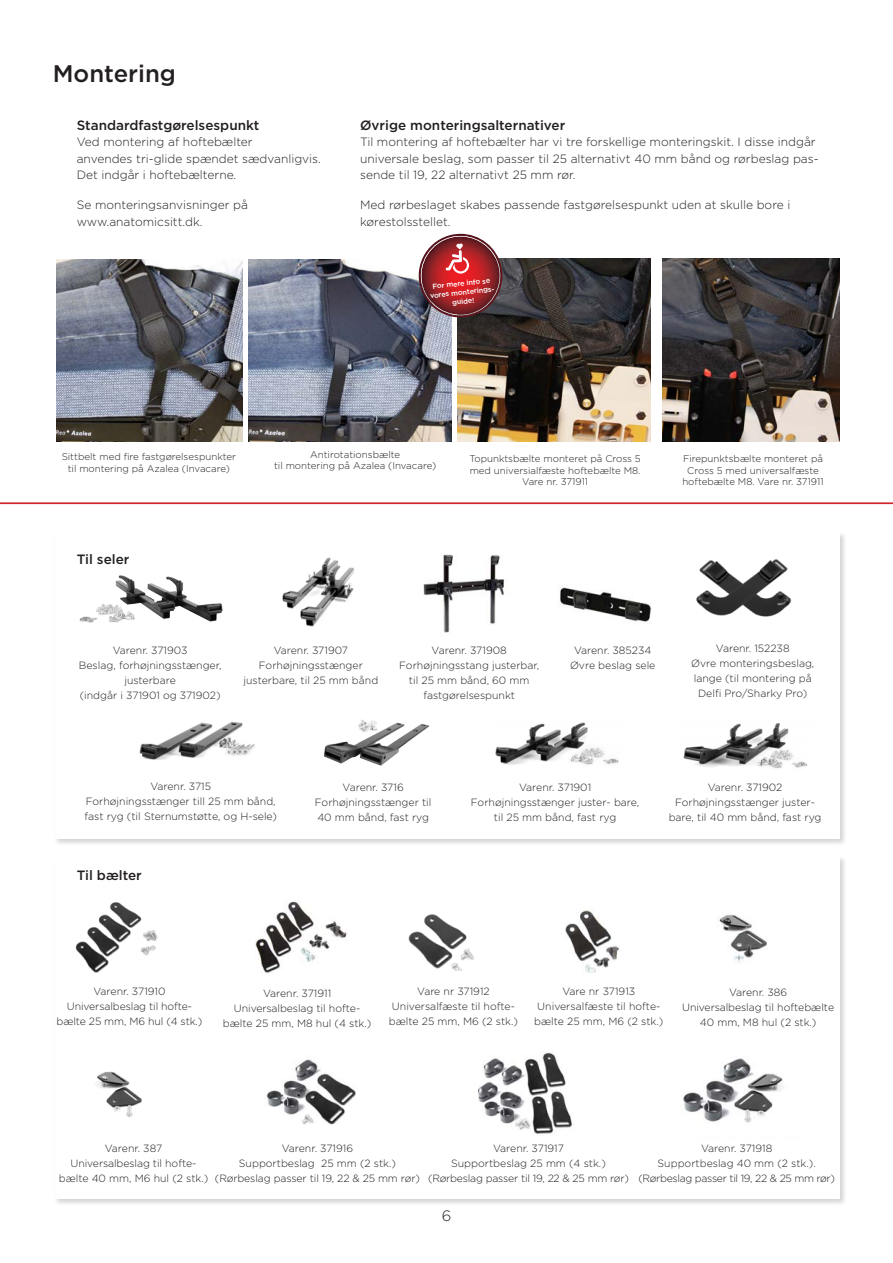
<style>
.page{position:relative;width:893px;height:1263px;background:#fff}
.page>*{position:absolute;margin:0;border:0;box-sizing:border-box;transform-origin:0 0}
.Headline_-_Kursiv{font:500 24px "Gotham";color:#231f20}
.t1{font:300 15px "Gotham";color:#231f20}
.Brödtext{font:500 13.5px "Gotham";color:#231f20}
.Brödtext-2{font:300 12px/16.5px "Gotham";color:#231f20}
.Highlights__brödtext{font:300 10.5px/15px "Gotham";color:#231f20;text-align:center}
.Highlights__brödtext-2{font:300 10.5px "Gotham";letter-spacing:-.02em;color:#231f20}
.Highlights__brödtext-3{font:300 10.5px "Gotham";letter-spacing:-.03em;color:#231f20}
.Stycke{font:300 9.75px/11.7px "Gotham";color:#231f20;text-align:center}
.Headline_-_Small{font:500 7.2px/9px "Gotham";color:#fff;text-align:center}
</style>
<div class="page">
<div style="left:54px;top:855px;width:793px;height:351px;background:#231f20;opacity:.2"></div>
<svg style="left:55px;top:857px;width:785px;height:342px"></svg>
<div style="left:53px;top:531px;width:794px;height:315px;background:#231f20;opacity:.2"></div>
<svg style="left:55px;top:533px;width:784px;height:306px"></svg>
<img style="left:676px;top:1046px;width:126px;height:95px">
<img style="left:56px;top:893px;width:139px;height:84px">
<img style="left:232px;top:895px;width:120px;height:81px">
<img style="left:712px;top:905px;width:58px;height:61px">
<img style="left:90px;top:1066px;width:57px;height:57px">
<img style="left:260px;top:1051px;width:103px;height:77px">
<img style="left:478px;top:1051px;width:96px;height:85px">
<img style="left:274px;top:545px;width:86px;height:94px">
<img style="left:419px;top:551px;width:90px;height:88px">
<img style="left:681px;top:717px;width:131px;height:61px">
<img style="left:495px;top:718px;width:127px;height:53px">
<img style="left:136px;top:711px;width:122px;height:67px">
<img style="left:689px;top:553px;width:103px;height:77px">
<img style="left:315px;top:711px;width:118px;height:61px">
<img style="left:78px;top:571px;width:149px;height:59px">
<img style="left:56px;top:259px;width:186px;height:183px">
<img style="left:249px;top:259px;width:203px;height:183px">
<img style="left:559px;top:578px;width:93px;height:48px">
<img style="left:458px;top:258px;width:193px;height:183px">
<img style="left:663px;top:259px;width:177px;height:182px">
<img style="left:402px;top:910px;width:78px;height:60px">
<img style="left:561px;top:906px;width:59px;height:66px">
<svg style="left:0;top:503px;width:893px;height:1px"></svg>
<svg style="left:415px;top:233px;width:91px;height:88px;background:#9f5055"></svg>
<p class="Headline_-_Kursiv" style="left:53px;top:58px;width:125px">Montering</p>
<p class="Brödtext" style="left:77px;top:116px;width:184px">Standardfastgørelsespunkt</p>
<p class="Brödtext-2" style="left:77px;top:133px;width:178px">Ved montering af hoftebælter</p>
<p class="Brödtext-2" style="left:77px;top:150px;width:246px">anvendes tri-glide spændet sædvanligvis.</p>
<p class="Brödtext-2" style="left:77px;top:166px;width:161px">Det indgår i hoftebælterne.</p>
<p class="Brödtext-2" style="left:77px;top:196px;width:173px">Se monteringsanvisninger på</p>
<p class="Brödtext-2" style="left:77px;top:213px;width:127px">www.anatomicsitt.dk.</p>
<p class="Brödtext" style="left:360px;top:116px;width:207px">Øvrige monteringsalternativer</p>
<p class="Brödtext-2" style="left:360px;top:133px;width:460px">Til montering af hoftebælter har vi tre forskellige monteringskit. I disse indgår universale beslag, som passer til 25 alternativt 40 mm bånd og rørbeslag pas&shy;sende til 19, 22 alternativt 25 mm rør.</p>
<p class="Brödtext-2" style="left:360px;top:196px;width:432px">Med rørbeslaget skabes passende fastgørelsespunkt uden at skulle bore i kørestolsstellet.</p>
<p class="Headline_-_Small" style="left:429px;top:282px;width:67px;rotate:-6deg">For mere info se vores monterings&shy;guide!</p>
<p class="Stycke" style="left:62px;top:450px;width:176px">Sittbelt med fire fastgørelsespunkter til montering på Azalea (Invacare)</p>
<p class="Stycke" style="left:310px;top:448px;width:92px">Antirotationsbælte</p>
<p class="Stycke" style="left:274px;top:460px;width:164px">til montering på Azalea (Invacare)</p>
<p class="Brödtext" style="left:77px;top:550px;width:54px">Til seler</p>
<p class="Stycke" style="left:469px;top:452px;width:173px">Topunktsbælte monteret på Cross 5 med universialfæste hoftebælte M8.<br>Vare nr. 371911</p>
<p class="Stycke" style="left:683px;top:452px;width:141px">Firepunktsbælte monteret på</p>
<p class="Stycke" style="left:687px;top:464px;width:133px">Cross 5 med universalfæste</p>
<p class="Stycke" style="left:682px;top:476px;width:143px">hoftebælte M8. Vare nr. 371911</p>
<p class="Highlights__brödtext" style="left:113px;top:642px;width:76px">Varenr. 371903</p>
<p class="Highlights__brödtext" style="left:79px;top:657px;width:144px">Beslag, forhøjningsstænger, justerbare</p>
<p class="Highlights__brödtext" style="left:80px;top:687px;width:142px">(indgår i 371901 og 371902)</p>
<p class="Highlights__brödtext" style="left:274px;top:642px;width:76px">Varenr. 371907</p>
<p class="Highlights__brödtext" style="left:259px;top:657px;width:105px">Forhøjningsstænger</p>
<p class="Highlights__brödtext" style="left:244px;top:672px;width:136px">justerbare, til 25 mm bånd</p>
<p class="Highlights__brödtext" style="left:432px;top:642px;width:77px">Varenr. 371908</p>
<p class="Highlights__brödtext" style="left:399px;top:657px;width:141px">Forhøjningsstang justerbar, til 25 mm bånd, 60 mm fastgørelsespunkt</p>
<p class="Highlights__brödtext" style="left:574px;top:642px;width:79px">Varenr. 385234</p>
<p class="Highlights__brödtext" style="left:570px;top:657px;width:87px">Øvre beslag sele</p>
<p class="Highlights__brödtext" style="left:716px;top:641px;width:75px">Varenr. 152238</p>
<p class="Highlights__brödtext" style="left:691px;top:656px;width:125px">Øvre monteringsbeslag, lange (til montering på<br>Delfi Pro/Sharky Pro)</p>
<p class="Highlights__brödtext" style="left:150px;top:779px;width:62px">Varenr. 3715</p>
<p class="Highlights__brödtext" style="left:85px;top:794px;width:194px;text-align:left">Forhøjningsstænger till 25 mm bånd, fast ryg (til Sternumstøtte, og H-sele)</p>
<p class="Brödtext" style="left:77px;top:867px;width:67px">Til bælter</p>
<p class="Highlights__brödtext" style="left:343px;top:780px;width:63px">Varenr. 3716</p>
<p class="Highlights__brödtext" style="left:315px;top:795px;width:118px;text-align:left">Forhøjningsstænger til<br>40 mm bånd, fast ryg</p>
<p class="Highlights__brödtext" style="left:519px;top:780px;width:74px">Varenr. 371901</p>
<p class="Highlights__brödtext" style="left:471px;top:795px;width:170px">Forhøjningsstænger juster- bare, til 25 mm bånd, fast ryg</p>
<p class="Highlights__brödtext" style="left:708px;top:780px;width:76px">Varenr. 371902</p>
<p class="Highlights__brödtext" style="left:669px;top:795px;width:154px">Forhøjningsstænger juster&shy;bare, til 40 mm bånd, fast ryg</p>
<p class="Highlights__brödtext" style="left:93px;top:984px;width:74px">Varenr. 371910</p>
<p class="Highlights__brödtext" style="left:57px;top:999px;width:147px">Universalbeslag til hofte&shy;bælte 25 mm, M6 hul (4 stk.)</p>
<p class="Highlights__brödtext" style="left:263px;top:985px;width:70px">Varenr. 371911</p>
<p class="Highlights__brödtext" style="left:234px;top:1000px;width:128px">Universalbeslag til hofte-</p>
<p class="Highlights__brödtext" style="left:223px;top:1015px;width:150px">bælte 25 mm, M8 hul (4 stk.)</p>
<p class="Highlights__brödtext" style="left:417px;top:984px;width:74px">Vare nr 371912</p>
<p class="Highlights__brödtext" style="left:389px;top:999px;width:131px;text-align:left">Universalfæste til hofte&shy;bælte 25 mm, M6 (2 stk.)</p>
<p class="Highlights__brödtext" style="left:562px;top:984px;width:74px">Vare nr 371913</p>
<p class="Highlights__brödtext" style="left:534px;top:999px;width:131px;text-align:left">Universalfæste til hofte&shy;bælte 25 mm, M6 (2 stk.)</p>
<p class="Highlights__brödtext" style="left:729px;top:984px;width:60px">Varenr. 386</p>
<p class="Highlights__brödtext" style="left:682px;top:999px;width:153px">Universalbeslag til hoftebælte</p>
<p class="Highlights__brödtext" style="left:700px;top:1014px;width:118px">40 mm, M8 hul (2 stk.)</p>
<p class="Highlights__brödtext" style="left:105px;top:1140px;width:59px">Varenr. 387</p>
<p class="Highlights__brödtext" style="left:71px;top:1155px;width:128px">Universalbeslag til hofte-</p>
<p class="Highlights__brödtext" style="left:59px;top:1170px;width:151px">bælte 40 mm, M6 hul (2 stk.)</p>
<p class="Highlights__brödtext" style="left:282px;top:1140px;width:73px">Varenr. 371916</p>
<p class="Highlights__brödtext" style="left:239px;top:1155px;width:159px">Supportbeslag 25 mm (2 stk.)</p>
<p class="Highlights__brödtext" style="left:215px;top:1170px;width:206px">(Rørbeslag passer til 19, 22 &amp; 25 mm rør)</p>
<p class="Highlights__brödtext" style="left:493px;top:1140px;width:72px">Varenr. 371917</p>
<p class="Highlights__brödtext" style="left:451px;top:1155px;width:156px">Supportbeslag 25 mm (4 stk.)</p>
<p class="Highlights__brödtext-2" style="left:428px;top:1171px;width:202px">(Rørbeslag passer til 19, 22 &amp; 25 mm rør)</p>
<h2 class="t1" style="left:442px;top:1206px;width:11px">6</h2>
<p class="Highlights__brödtext" style="left:701px;top:1140px;width:73px">Varenr. 371918</p>
<p class="Highlights__brödtext" style="left:658px;top:1155px;width:160px">Supportbeslag 40 mm (2 stk.).</p>
<p class="Highlights__brödtext-3" style="left:638px;top:1172px;width:198px">(Rørbeslag passer til 19, 22 &amp; 25 mm rør)</p>
</div>
